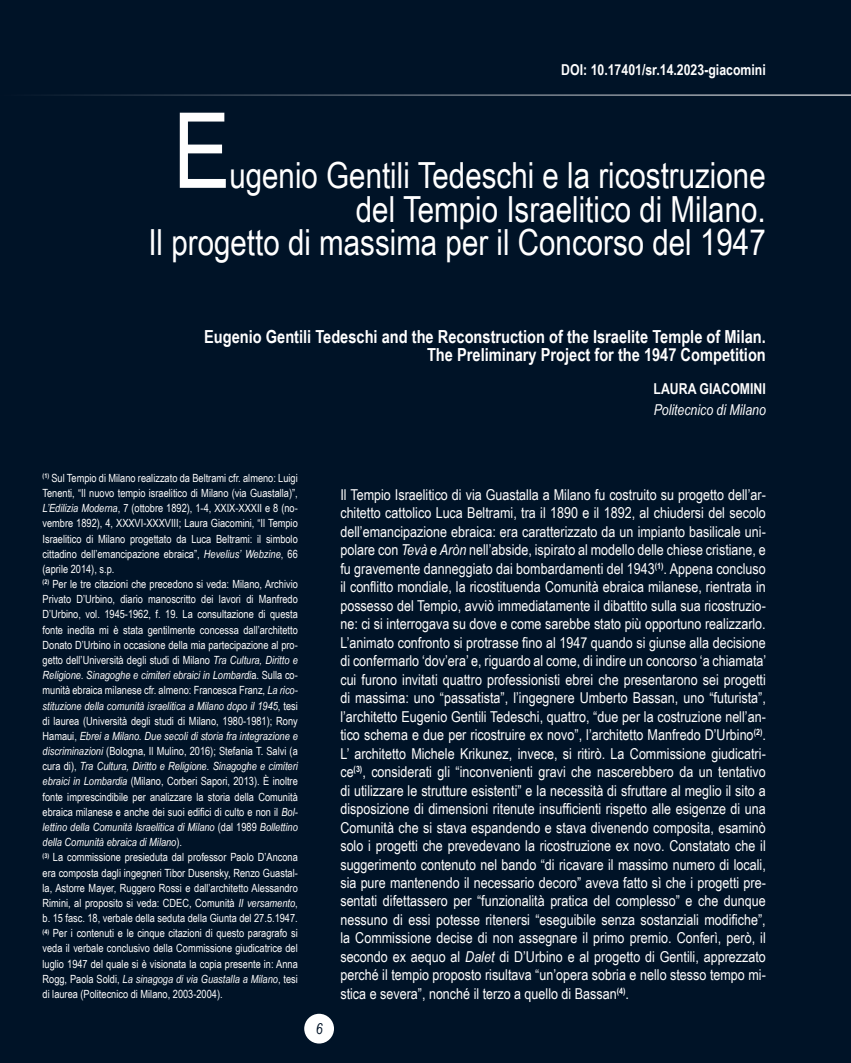
<style>
.page{position:relative;width:851px;height:1063px;background:#fff}
.page>*{position:absolute;margin:0;border:0;box-sizing:border-box;transform-origin:0 0}
.t1{font:105px "Arial Narrow";color:#fff}
.t2{font:36px "Arial Narrow";color:#fff}
.t3{font:700 18px "Arial Narrow";color:#fff}
.t4{font:15px/18.5px "Arial Narrow";color:#fff;text-align:justify}
.t5{font:700 15px "Arial Narrow";color:#fff}
.t6{font:italic 15px "Arial Narrow";color:#fff}
.t7{font:italic 15px "Arial Narrow";color:#001327}
.t8{font:11.25px/15.1px "Arial Narrow";color:#fff;text-align:justify}
.s1{font-style:italic}
</style>
<div class="page">
<div style="left:0;top:0;width:850px;height:1063px;background:#001327"></div>
<div style="left:304px;top:1014px;width:30px;height:30px;background:#fff;border-radius:50%"></div>
<hr style="left:0;top:95px;width:850px;height:1px;background:#fff">
<p class="t5" style="left:561px;top:58px;width:206px">DOI: 10.17401/sr.14.2023-giacomini</p>
<p class="t1" style="left:173px;top:74px;width:59px">E</p>
<p class="t2" style="left:229px;top:149px;width:538px">ugenio Gentili Tedeschi e la ricostruzione</p>
<p class="t2" style="left:356px;top:182px;width:411px">del Tempio Israelitico di Milano.</p>
<p class="t2" style="left:148px;top:216px;width:618px">Il progetto di massima per il Concorso del 1947</p>
<p class="t3" style="left:204px;top:323px;width:563px">Eugenio Gentili Tedeschi and the Reconstruction of the Israelite Temple of Milan.</p>
<p class="t3" style="left:427px;top:341px;width:340px">The Preliminary Project for the 1947 Competition</p>
<p class="t5" style="left:653px;top:377px;width:114px">LAURA GIACOMINI</p>
<p class="t6" style="left:653px;top:399px;width:114px">Politecnico di Milano</p>
<p class="t8" style="left:43px;top:470px;width:257px"><sup>(1)</sup> Sul Tempio di Milano realizzato da Beltrami cfr. almeno: Luigi Tenenti, “Il nuovo tempio israelitico di Milano (via Guastalla)”, <span class="s1">L’Edilizia Moderna</span>, 7 (ottobre 1892), 1-4, XXIX-XXXII e 8 (no&shy;vembre 1892), 4, XXXVI-XXXVIII; Laura Giacomini, “Il Tempio Israelitico di Milano progettato da Luca Beltrami: il simbolo cittadino dell’emancipazione ebraica”, <span class="s1">Hevelius’ Webzine</span>, 66 (aprile 2014), s.p.</p>
<p class="t8" style="left:43px;top:576px;width:257px"><sup>(2)</sup> Per le tre citazioni che precedono si veda: Milano, Archivio Privato D’Urbino, diario manoscritto dei lavori di Manfredo D’Urbino, vol. 1945-1962, f. 19. La consultazione di questa fonte inedita mi è stata gentilmente concessa dall’architetto Donato D’Urbino in occasione della mia partecipazione al pro&shy;getto dell’Università degli studi di Milano <span class="s1">Tra Cultura, Diritto e Religione. Sinagoghe e cimiteri ebraici in Lombardi</span>a. Sulla co&shy;munità ebraica milanese cfr. almeno: Francesca Franz, <span class="s1">La rico&shy;stituzione della comunità israelitica a Milano dopo il 1945</span>, tesi di laurea (Università degli studi di Milano, 1980-1981); Rony Hamaui, <span class="s1">Ebrei a Milano. Due secoli di storia fra integrazione e discriminazioni</span> (Bologna, Il Mulino, 2016); Stefania T. Salvi (a cura di), <span class="s1">Tra Cultura, Diritto e Religione. Sinagoghe e cimiteri ebraici in Lombardia</span> (Milano, Corberi Sapori, 2013). È inoltre fonte imprescindibile per analizzare la storia della Comunità ebraica milanese e anche dei suoi edifici di culto e non il <span class="s1">Bol&shy;lettino della Comunità Israelitica di Milano</span> (dal 1989 <span class="s1">Bollettino della Comunità ebraica di Milano</span>).</p>
<p class="t8" style="left:43px;top:849px;width:257px"><sup>(3)</sup> La commissione presieduta dal professor Paolo D’Ancona era composta dagli ingegneri Tibor Dusensky, Renzo Guastal&shy;la, Astorre Mayer, Ruggero Rossi e dall’architetto Alessandro Rimini, al proposito si veda: CDEC, Comunità <span class="s1">II versamento</span>, b. 15 fasc. 18, verbale della seduta della Giunta del 27.5.1947.</p>
<p class="t8" style="left:43px;top:925px;width:257px"><sup>(4)</sup> Per i contenuti e le cinque citazioni di questo paragrafo si veda il verbale conclusivo della Commissione giudicatrice del luglio 1947 del quale si è visionata la copia presente in: Anna Rogg, Paola Soldi, <span class="s1">La sinagoga di via Guastalla a Milano</span>, tesi di laurea (Politecnico di Milano, 2003-2004).</p>
<p class="t7" style="left:315px;top:1018px;width:8px">6</p>
<p class="t4" style="left:340px;top:485px;width:427px">Il Tempio Israelitico di via Guastalla a Milano fu costruito su progetto dell’ar&shy;chitetto cattolico Luca Beltrami, tra il 1890 e il 1892, al chiudersi del secolo dell’emancipazione ebraica: era caratterizzato da un impianto basilicale uni&shy;polare con <span class="s1">Tevà</span> e <span class="s1">Aròn</span> nell’abside, ispirato al modello delle chiese cristiane, e fu gravemente danneggiato dai bombardamenti del 1943<sup>(1)</sup>. Appena concluso il conflitto mondiale, la ricostituenda Comunità ebraica milanese, rientrata in possesso del Tempio, avviò immediatamente il dibattito sulla sua ricostruzio&shy;ne: ci si interrogava su dove e come sarebbe stato più opportuno realizzarlo.<br>L’animato confronto si protrasse fino al 1947 quando si giunse alla decisione di confermarlo ‘dov’era’ e, riguardo al come, di indire un concorso ‘a chiamata’ cui furono invitati quattro professionisti ebrei che presentarono sei progetti di massima: uno “passatista”, l’ingegnere Umberto Bassan, uno “futurista”, l’architetto Eugenio Gentili Tedeschi, quattro, “due per la costruzione nell’an&shy;tico schema e due per ricostruire ex novo”, l’architetto Manfredo D’Urbino<sup>(2)</sup>.<br>L’ architetto Michele Krikunez, invece, si ritirò. La Commissione giudicatri&shy;ce<sup>(3)</sup>, considerati gli “inconvenienti gravi che nascerebbero da un tentativo di utilizzare le strutture esistenti” e la necessità di sfruttare al meglio il sito a disposizione di dimensioni ritenute insufficienti rispetto alle esigenze di una Comunità che si stava espandendo e stava divenendo composita, esaminò solo i progetti che prevedevano la ricostruzione ex novo. Constatato che il suggerimento contenuto nel bando “di ricavare il massimo numero di locali, sia pure mantenendo il necessario decoro” aveva fatto sì che i progetti pre&shy;sentati difettassero per “funzionalità pratica del complesso” e che dunque nessuno di essi potesse ritenersi “eseguibile senza sostanziali modifiche”, la Commissione decise di non assegnare il primo premio. Conferì, però, il secondo ex aequo al <span class="s1">Dalet</span> di D’Urbino e al progetto di Gentili, apprezzato perché il tempio proposto risultava “un’opera sobria e nello stesso tempo mi&shy;stica e severa”, nonché il terzo a quello di Bassan<sup>(4)</sup>.</p>
</div>
